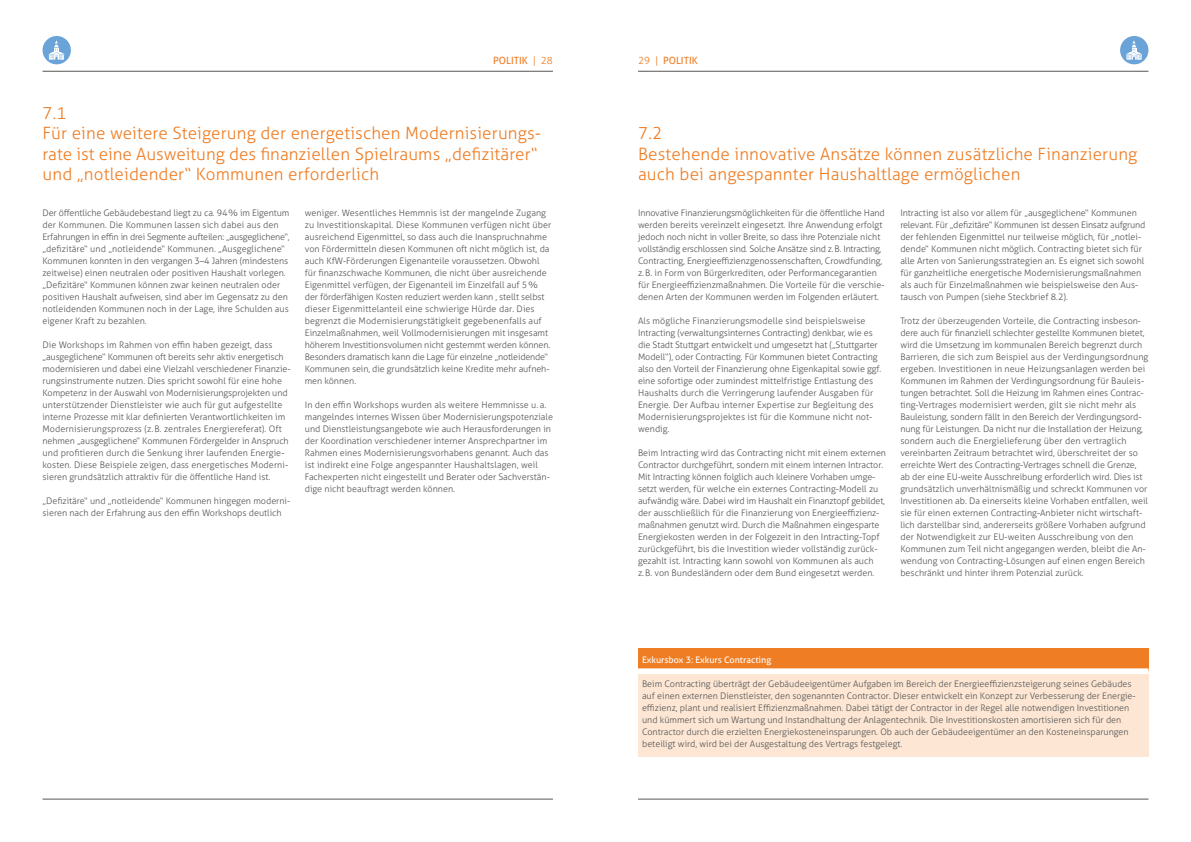
<style>
.page{position:relative;width:1191px;height:842px;background:#fff}
.page>*{position:absolute;margin:0;border:0;box-sizing:border-box;transform-origin:0 0}
.t1{font:300 17px/20.4px "Aller";letter-spacing:.01em;color:#ef7d24}
.t2{font:10px "Aller";color:#ef7d24}
.t3{font:300 9px/12px "Aller";color:#565656}
.t4{font:9px "Aller";color:#fff}
.s1{font-weight:300}
</style>
<div class="page">
<div style="left:1120px;top:36px;width:28px;height:28px;background:#69a3d8;border-radius:50%"></div>
<svg style="left:1125px;top:38px;width:17px;height:22px"></svg>
<div style="left:43px;top:36px;width:28px;height:28px;background:#69a3d8;border-radius:50%"></div>
<svg style="left:48px;top:38px;width:17px;height:22px"></svg>
<hr style="left:638px;top:799px;width:510px;height:1px;background:#565656">
<hr style="left:638px;top:71px;width:510px;height:1px;background:#565656">
<hr style="left:43px;top:71px;width:510px;height:1px;background:#565656">
<hr style="left:43px;top:799px;width:510px;height:1px;background:#565656">
<div style="left:638px;top:648px;width:510px;height:23px;background:#ef7d24"></div>
<div style="left:638px;top:671px;width:510px;height:85px;background:#fde7d4"></div>
<div style="left:638px;top:668px;width:510px;height:6px;background:#fff"></div>
<p class="t2" style="left:493px;top:54px;width:61px">POLITIK <span class="s1">| 28</span></p>
<p class="t2" style="left:638px;top:54px;width:61px"><span class="s1">29 |</span> POLITIK</p>
<h1 class="t1" style="left:43px;top:103px;width:500px">7.1<br>Für eine weitere Steigerung der energetischen Modernisierungs&shy;rate ist eine Ausweitung des finanziellen Spielraums „defizitärer“ und „notleidender“ Kommunen erforderlich</h1>
<p class="t3" style="left:43px;top:207px;width:249px">Der öffentliche Gebäudebestand liegt zu ca. 94% im Eigentum der Kommunen. Die Kommunen lassen sich dabei aus den Erfahrungen in effin in drei Segmente aufteilen: „ausgeglichene“, „defizitäre“ und „notleidende“ Kommunen. „Ausgeglichene“ Kommunen konnten in den vergangen 3–4 Jahren (mindestens zeitweise) einen neutralen oder positiven Haushalt vorlegen. „Defizitäre“ Kommunen können zwar keinen neutralen oder positiven Haushalt aufweisen, sind aber im Gegensatz zu den notleidenden Kommunen noch in der Lage, ihre Schulden aus eigener Kraft zu bezahlen.</p>
<p class="t3" style="left:43px;top:339px;width:250px">Die Workshops im Rahmen von effin haben gezeigt, dass „ausgeglichene“ Kommunen oft bereits sehr aktiv energetisch modernisieren und dabei eine Vielzahl verschiedener Finanzie&shy;rungsinstrumente nutzen. Dies spricht sowohl für eine hohe Kompetenz in der Auswahl von Modernisierungsprojekten und unterstützender Dienstleister wie auch für gut aufgestellte interne Prozesse mit klar definierten Verantwortlichkeiten im Modernisierungsprozess (z.B. zentrales Energiereferat). Oft nehmen „ausgeglichene“ Kommunen Fördergelder in Anspruch und profitieren durch die Senkung ihrer laufenden Energie&shy;kosten. Diese Beispiele zeigen, dass energetisches Moderni&shy;sieren grundsätzlich attraktiv für die öffentliche Hand ist.</p>
<p class="t3" style="left:43px;top:495px;width:249px">„Defizitäre“ und „notleidende“ Kommunen hingegen moderni&shy;sieren nach der Erfahrung aus den effin Workshops deutlich</p>
<p class="t3" style="left:305px;top:207px;width:248px">weniger. Wesentliches Hemmnis ist der mangelnde Zugang zu Investitionskapital. Diese Kommunen verfügen nicht über ausreichend Eigenmittel, so dass auch die Inanspruchnahme von Fördermitteln diesen Kommunen oft nicht möglich ist, da auch KfW-Förderungen Eigenanteile voraussetzen. Obwohl für finanzschwache Kommunen, die nicht über ausreichende Eigenmittel verfügen, der Eigenanteil im Einzelfall auf 5% der förderfähigen Kosten reduziert werden kann , stellt selbst dieser Eigenmittelanteil eine schwierige Hürde dar. Dies begrenzt die Modernisierungstätigkeit gegebenenfalls auf Einzelmaßnahmen, weil Vollmodernisierungen mit insgesamt höherem Investitionsvolumen nicht gestemmt werden können.<br>Besonders dramatisch kann die Lage für einzelne „notleidende“ Kommunen sein, die grundsätzlich keine Kredite mehr aufneh&shy;men können.</p>
<p class="t3" style="left:305px;top:399px;width:250px">In den effin Workshops wurden als weitere Hemmnisse u. a. mangelndes internes Wissen über Modernisierungspotenziale und Dienstleistungsangebote wie auch Herausforderungen in der Koordination verschiedener interner Ansprechpartner im Rahmen eines Modernisierungsvorhabens genannt. Auch das ist indirekt eine Folge angespannter Haushaltslagen, weil Fachexperten nicht eingestellt und Berater oder Sachverstän&shy;dige nicht beauftragt werden können.</p>
<h1 class="t1" style="left:638px;top:123px;width:501px">7.2<br>Bestehende innovative Ansätze können zusätzliche Finanzierung auch bei angespannter Haushaltlage ermöglichen</h1>
<p class="t3" style="left:638px;top:207px;width:248px">Innovative Finanzierungsmöglichkeiten für die öffentliche Hand werden bereits vereinzelt eingesetzt. Ihre Anwendung erfolgt jedoch noch nicht in voller Breite, so dass ihre Potenziale nicht vollständig erschlossen sind. Solche Ansätze sind z.B. Intracting, Contracting, Energieeffizienzgenossenschaften, Crowdfunding, z.B. in Form von Bürgerkrediten, oder Performancegarantien für Energieeffizienzmaßnahmen. Die Vorteile für die verschie&shy;denen Arten der Kommunen werden im Folgenden erläutert.</p>
<p class="t3" style="left:638px;top:315px;width:245px">Als mögliche Finanzierungsmodelle sind beispielsweise Intracting (verwaltungsinternes Contracting) denkbar, wie es die Stadt Stuttgart entwickelt und umgesetzt hat („Stuttgarter Modell“), oder Contracting. Für Kommunen bietet Contracting also den Vorteil der Finanzierung ohne Eigenkapital sowie ggf. eine sofortige oder zumindest mittelfristige Entlastung des Haushalts durch die Verringerung laufender Ausgaben für Energie. Der Aufbau interner Expertise zur Begleitung des Modernisierungsprojektes ist für die Kommune nicht not-- wendig.</p>
<p class="t3" style="left:638px;top:447px;width:250px">Beim Intracting wird das Contracting nicht mit einem externen Contractor durchgeführt, sondern mit einem internen Intractor.<br>Mit Intracting können folglich auch kleinere Vorhaben umge&shy;setzt werden, für welche ein externes Contracting-Modell zu aufwändig wäre. Dabei wird im Haushalt ein Finanztopf gebildet, der ausschließlich für die Finanzierung von Energieeffizienz&shy;maßnahmen genutzt wird. Durch die Maßnahmen eingesparte Energiekosten werden in der Folgezeit in den Intracting-Topf zurückgeführt, bis die Investition wieder vollständig zurück&shy;gezahlt ist. Intracting kann sowohl von Kommunen als auch z.B. von Bundesländern oder dem Bund eingesetzt werden.</p>
<p class="t3" style="left:900px;top:207px;width:246px">Intracting ist also vor allem für „ausgeglichene“ Kommunen relevant. Für „defizitäre“ Kommunen ist dessen Einsatz aufgrund der fehlenden Eigenmittel nur teilweise möglich, für „notlei&shy;dende“ Kommunen nicht möglich. Contracting bietet sich für alle Arten von Sanierungsstrategien an. Es eignet sich sowohl für ganzheitliche energetische Modernisierungsmaßnahmen als auch für Einzelmaßnahmen wie beispielsweise den Aus&shy;tausch von Pumpen (siehe Steckbrief 8.2).</p>
<p class="t3" style="left:900px;top:315px;width:250px">Trotz der überzeugenden Vorteile, die Contracting insbeson&shy;dere auch für finanziell schlechter gestellte Kommunen bietet, wird die Umsetzung im kommunalen Bereich begrenzt durch Barrieren, die sich zum Beispiel aus der Verdingungsordnung ergeben. Investitionen in neue Heizungsanlagen werden bei Kommunen im Rahmen der Verdingungsordnung für Bauleis&shy;tungen betrachtet. Soll die Heizung im Rahmen eines Contrac&shy;ting-Vertrages modernisiert werden, gilt sie nicht mehr als Bauleistung, sondern fällt in den Bereich der Verdingungsord&shy;nung für Leistungen. Da nicht nur die Installation der Heizung, sondern auch die Energielieferung über den vertraglich vereinbarten Zeitraum betrachtet wird, überschreitet der so erreichte Wert des Contracting-Vertrages schnell die Grenze, ab der eine EU-weite Ausschreibung erforderlich wird. Dies ist grundsätzlich unverhältnismäßig und schreckt Kommunen vor Investitionen ab. Da einerseits kleine Vorhaben entfallen, weil sie für einen externen Contracting-Anbieter nicht wirtschaft&shy;lich darstellbar sind, andererseits größere Vorhaben aufgrund der Notwendigkeit zur EU-weiten Ausschreibung von den Kommunen zum Teil nicht angegangen werden, bleibt die An&shy;wendung von Contracting-Lösungen auf einen engen Bereich beschränkt und hinter ihrem Potenzial zurück.</p>
<p class="t4" style="left:642px;top:654px;width:131px">Exkursbox 3: Exkurs Contracting</p>
<p class="t3" style="left:642px;top:678px;width:495px">Beim Contracting überträgt der Gebäudeeigentümer Aufgaben im Bereich der Energieeffizienzsteigerung seines Gebäudes auf einen externen Dienstleister, den sogenannten Contractor. Dieser entwickelt ein Konzept zur Verbesserung der Energie&shy;effizienz, plant und realisiert Effizienzmaßnahmen. Dabei tätigt der Contractor in der Regel alle notwendigen Investitionen und kümmert sich um Wartung und Instandhaltung der Anlagentechnik. Die Investitionskosten amortisieren sich für den Contractor durch die erzielten Energiekosteneinsparungen. Ob auch der Gebäudeeigentümer an den Kosteneinsparungen beteiligt wird, wird bei der Ausgestaltung des Vertrags festgelegt.</p>
</div>
